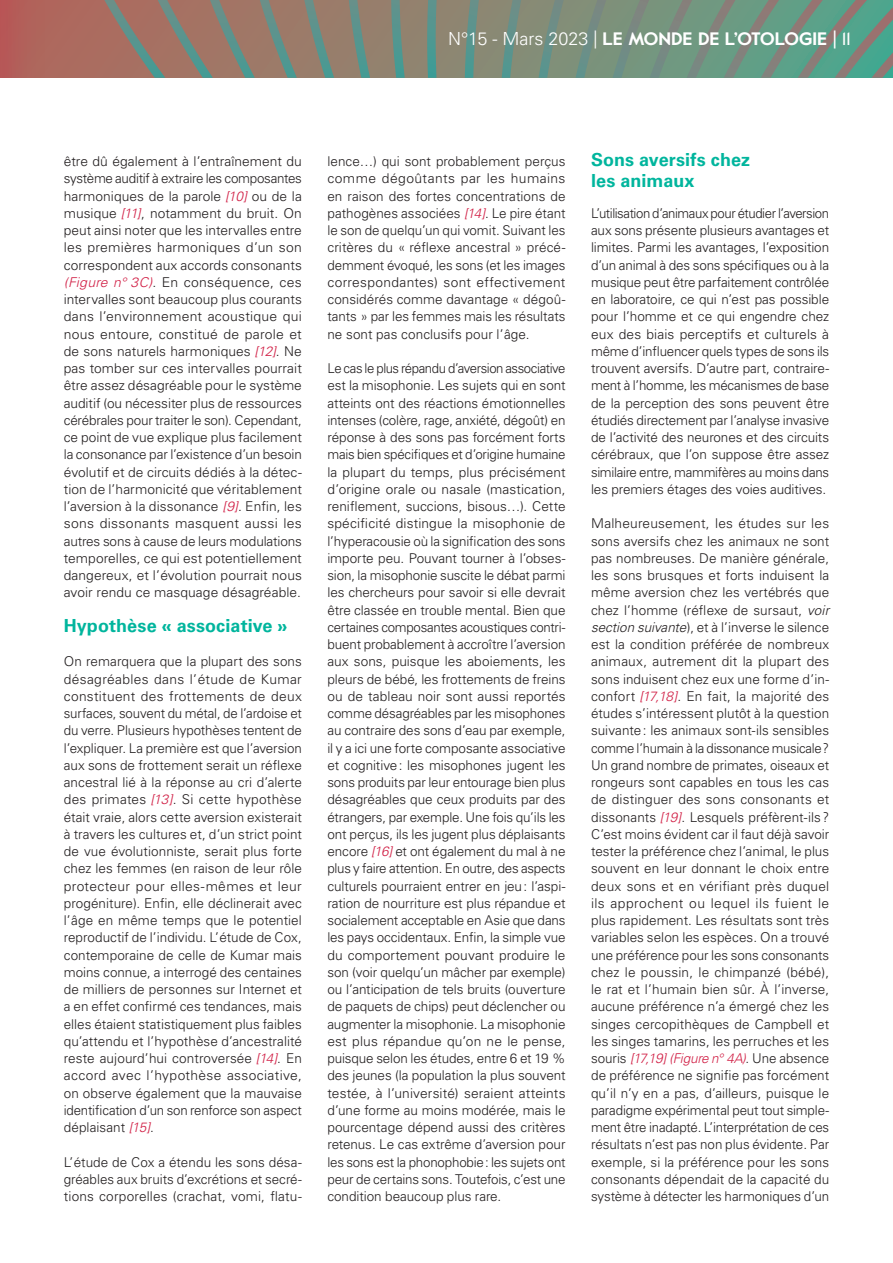
<style>
.page{position:relative;width:893px;height:1263px;background:#fff}
.page>*{position:absolute;margin:0;border:0;box-sizing:border-box;transform-origin:0 0}
.MondeOto_T2{font:700 18px/21px "Univers LT Std";letter-spacing:.005em;color:#00b59d}
._00_Folios{font:700 18px "Value";color:#fff}
.MondeOto_Texte-coura{font:300 13.5px/17.2px "Univers LT Std";letter-spacing:-.005em;color:#231f20;text-align:justify}
.s1{font-family:"Univers LT Std";font-weight:300}
.s2{font-family:"Univers LT Std";font-weight:400}
.s3{font-weight:400}
.s4{font-style:italic;color:#d12046}
.s5{font-style:italic}
</style>
<div class="page">
<svg style="left:57px;top:0;width:556px;height:78px;background:#947f6d"></svg>
<svg style="left:427px;top:0;width:10px;height:78px"></svg>
<svg style="left:391px;top:0;width:14px;height:78px"></svg>
<svg style="left:349px;top:0;width:21px;height:78px;background:#7b877a"></svg>
<svg style="left:304px;top:0;width:30px;height:78px;background:#868374"></svg>
<svg style="left:104px;top:0;width:193px;height:78px;background:#947a6c"></svg>
<svg style="left:465px;top:0;width:14px;height:78px"></svg>
<svg style="left:502px;top:0;width:19px;height:78px"></svg>
<svg style="left:539px;top:0;width:25px;height:78px;background:#788e7d"></svg>
<svg style="left:576px;top:0;width:30px;height:78px;background:#798f7d"></svg>
<svg style="left:613px;top:0;width:280px;height:78px;background:#6c9582"></svg>
<div style="left:0;top:0;width:57px;height:78px;background:#b0625b"></div>
<p class="_00_Folios" style="left:448px;top:27px;width:404px"><span class="s1">N°15 - Mars 2023 |</span> LE MONDE DE L’OTOLOGIE <span class="s2">|</span> <span class="s3">11</span></p>
<p class="MondeOto_Texte-coura" style="left:64px;top:153px;width:240px">être dû également à l’entraînement du système auditif à extraire les composantes harmoniques de la parole <span class="s4">[10]</span> ou de la musique <span class="s4">[11]</span>, notamment du bruit. On peut ainsi noter que les intervalles entre les premières harmoniques d’un son correspondent aux accords consonants <span class="s4">(Figure n° 3C)</span>. En conséquence, ces intervalles sont beaucoup plus courants dans l’environnement acoustique qui nous entoure, constitué de parole et de sons naturels harmoniques <span class="s4">[12]</span>. Ne pas tomber sur ces intervalles pourrait être assez désagréable pour le système auditif (ou nécessiter plus de ressources cérébrales pour traiter le son). Cependant, ce point de vue explique plus facilement la consonance par l’existence d’un besoin évolutif et de circuits dédiés à la détec&shy;tion de l’harmonicité que véritablement l’aversion à la dissonance <span class="s4">[9]</span>. Enfin, les sons dissonants masquent aussi les autres sons à cause de leurs modulations temporelles, ce qui est potentiellement dangereux, et l’évolution pourrait nous avoir rendu ce masquage désagréable.</p>
<p class="MondeOto_T2" style="left:64px;top:615px;width:225px">Hypothèse « associative »</p>
<p class="MondeOto_Texte-coura" style="left:64px;top:653px;width:240px">On remarquera que la plupart des sons désagréables dans l’étude de Kumar constituent des frottements de deux surfaces, souvent du métal, de l’ardoise et du verre. Plusieurs hypothèses tentent de l’expliquer. La première est que l’aversion aux sons de frottement serait un réflexe ancestral lié à la réponse au cri d’alerte des primates <span class="s4">[13]</span>. Si cette hypothèse était vraie, alors cette aversion existerait à travers les cultures et, d’un strict point de vue évolutionniste, serait plus forte chez les femmes (en raison de leur rôle protecteur pour elles-mêmes et leur progéniture). Enfin, elle déclinerait avec l’âge en même temps que le potentiel reproductif de l’individu. L’étude de Cox, contemporaine de celle de Kumar mais moins connue, a interrogé des centaines de milliers de personnes sur Internet et a en effet confirmé ces tendances, mais elles étaient statistiquement plus faibles qu’attendu et l’hypothèse d’ancestralité reste aujourd’hui controversée <span class="s4">[14]</span>. En accord avec l’hypothèse associative, on observe également que la mauvaise identification d’un son renforce son aspect déplaisant <span class="s4">[15]</span>.</p>
<p class="MondeOto_Texte-coura" style="left:64px;top:1153px;width:240px">L’étude de Cox a étendu les sons désa&shy;gréables aux bruits d’excrétions et secré&shy;tions corporelles (crachat, vomi, flatu-</p>
<p class="MondeOto_Texte-coura" style="left:327px;top:153px;width:240px">lence…) qui sont probablement perçus comme dégoûtants par les humains en raison des fortes concentrations de pathogènes associées <span class="s4">[14]</span>. Le pire étant le son de quelqu’un qui vomit. Suivant les critères du « réflexe ancestral » précé&shy;demment évoqué, les sons (et les images correspondantes) sont effectivement considérés comme davantage « dégoû&shy;tants » par les femmes mais les résultats ne sont pas conclusifs pour l’âge.</p>
<p class="MondeOto_Texte-coura" style="left:327px;top:360px;width:240px">Le cas le plus répandu d’aversion associative est la misophonie. Les sujets qui en sont atteints ont des réactions émotionnelles intenses (colère, rage, anxiété, dégoût) en réponse à des sons pas forcément forts mais bien spécifiques et d’origine humaine la plupart du temps, plus précisément d’origine orale ou nasale (mastication, reniflement, succions, bisous…). Cette spécificité distingue la misophonie de l’hyperacousie où la signification des sons importe peu. Pouvant tourner à l’obses&shy;sion, la misophonie suscite le débat parmi les chercheurs pour savoir si elle devrait être classée en trouble mental. Bien que certaines composantes acoustiques contri&shy;buent probablement à accroître l’aversion aux sons, puisque les aboiements, les pleurs de bébé, les frottements de freins ou de tableau noir sont aussi reportés comme désagréables par les misophones au contraire des sons d’eau par exemple, il y a ici une forte composante associative et cognitive: les misophones jugent les sons produits par leur entourage bien plus désagréables que ceux produits par des étrangers, par exemple. Une fois qu’ils les ont perçus, ils les jugent plus déplaisants encore <span class="s4">[16]</span> et ont également du mal à ne plus y faire attention. En outre, des aspects culturels pourraient entrer en jeu: l’aspi&shy;ration de nourriture est plus répandue et socialement acceptable en Asie que dans les pays occidentaux. Enfin, la simple vue du comportement pouvant produire le son (voir quelqu’un mâcher par exemple) ou l’anticipation de tels bruits (ouverture de paquets de chips) peut déclencher ou augmenter la misophonie. La misophonie est plus répandue qu’on ne le pense, puisque selon les études, entre 6 et 19 % des jeunes (la population la plus souvent testée, à l’université) seraient atteints d’une forme au moins modérée, mais le pourcentage dépend aussi des critères retenus. Le cas extrême d’aversion pour les sons est la phonophobie: les sujets ont peur de certains sons. Toutefois, c’est une condition beaucoup plus rare.</p>
<p class="MondeOto_T2" style="left:591px;top:149px;width:161px">Sons aversifs chez les animaux</p>
<p class="MondeOto_Texte-coura" style="left:591px;top:204px;width:240px">L’utilisation d’animaux pour étudier l’aversion aux sons présente plusieurs avantages et limites. Parmi les avantages, l’exposition d’un animal à des sons spécifiques ou à la musique peut être parfaitement contrôlée en laboratoire, ce qui n’est pas possible pour l’homme et ce qui engendre chez eux des biais perceptifs et culturels à même d’influencer quels types de sons ils trouvent aversifs. D’autre part, contraire&shy;ment à l’homme, les mécanismes de base de la perception des sons peuvent être étudiés directement par l’analyse invasive de l’activité des neurones et des circuits cérébraux, que l’on suppose être assez similaire entre, mammifères au moins dans les premiers étages des voies auditives.</p>
<p class="MondeOto_Texte-coura" style="left:591px;top:515px;width:240px">Malheureusement, les études sur les sons aversifs chez les animaux ne sont pas nombreuses. De manière générale, les sons brusques et forts induisent la même aversion chez les vertébrés que chez l’homme (réflexe de sursaut, <span class="s5">voir section suivante</span>), et à l’inverse le silence est la condition préférée de nombreux animaux, autrement dit la plupart des sons induisent chez eux une forme d’in&shy;confort <span class="s4">[17,18]</span>. En fait, la majorité des études s’intéressent plutôt à la question suivante: les animaux sont-ils sensibles comme l’humain à la dissonance musicale?<br>Un grand nombre de primates, oiseaux et rongeurs sont capables en tous les cas de distinguer des sons consonants et dissonants <span class="s4">[19]</span>. Lesquels préfèrent-ils ?<br>C’est moins évident car il faut déjà savoir tester la préférence chez l’animal, le plus souvent en leur donnant le choix entre deux sons et en vérifiant près duquel ils approchent ou lequel ils fuient le plus rapidement. Les résultats sont très variables selon les espèces. On a trouvé une préférence pour les sons consonants chez le poussin, le chimpanzé (bébé), le rat et l’humain bien sûr. À l’inverse, aucune préférence n’a émergé chez les singes cercopithèques de Campbell et les singes tamarins, les perruches et les souris <span class="s4">[17,19] (Figure n° 4A)</span>. Une absence de préférence ne signifie pas forcément qu’il n’y en a pas, d’ailleurs, puisque le paradigme expérimental peut tout simple&shy;ment être inadapté. L’interprétation de ces résultats n’est pas non plus évidente. Par exemple, si la préférence pour les sons consonants dépendait de la capacité du système à détecter les harmoniques d’un</p>
</div>
